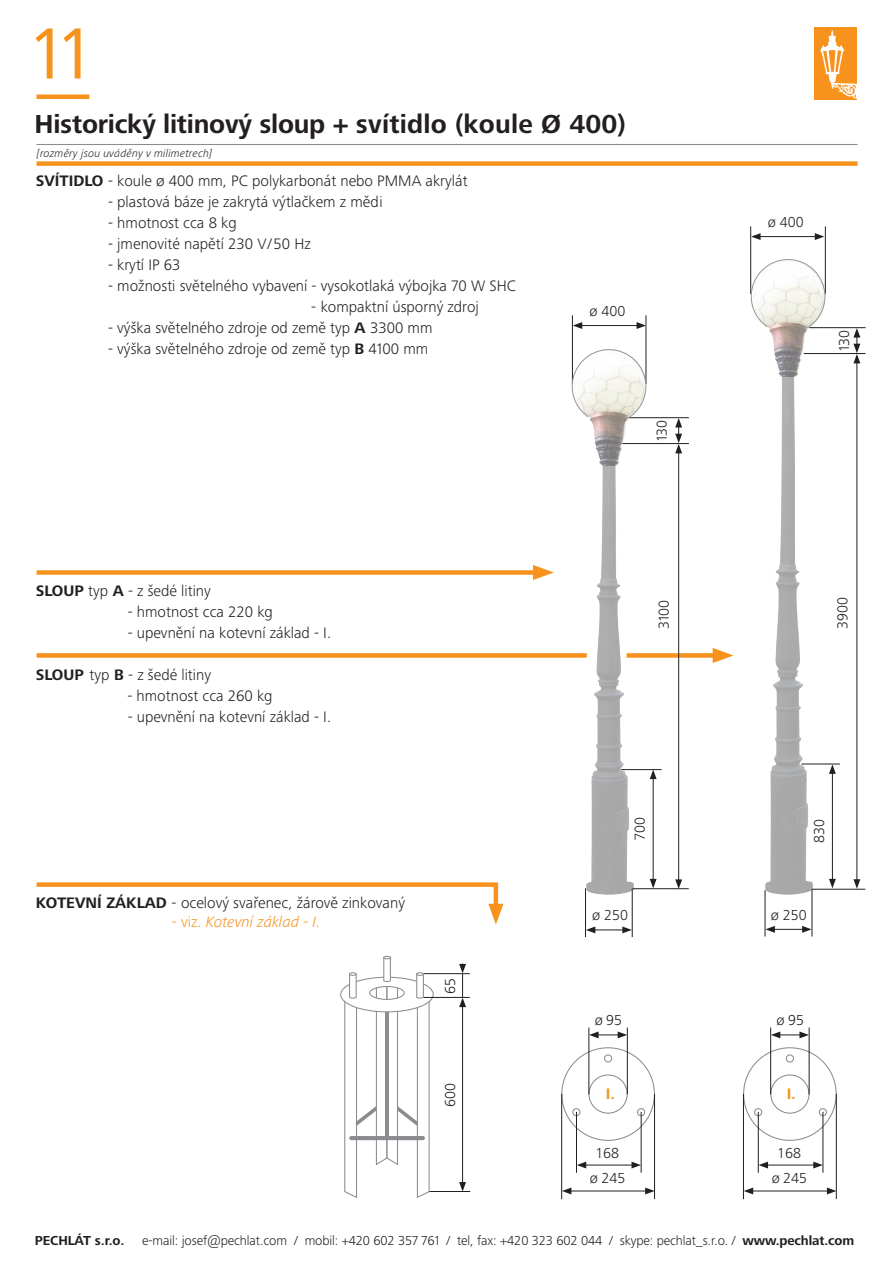
<style>
.page{position:relative;width:893px;height:1263px;background:#fff}
.page>*{position:absolute;margin:0;border:0;box-sizing:border-box;transform-origin:0 0}
.t1{font:75px "Frutiger Next Pro";color:#f7931d}
.t2{font:700 27px "Frutiger Next Pro";letter-spacing:-.01em;color:#231f20}
.t3{font:300 15.75px "Frutiger Next Pro";color:#231f20}
.t4{font:italic 300 15.75px "Frutiger Next Pro";color:#f7931d}
.t5{font:700 15.75px "Frutiger Next Pro";color:#f7931d}
.t6{font:300 15px "Frutiger Next Pro";color:#231f20}
.t7{font:300 13.5px "Frutiger Next Pro";letter-spacing:-.01em;color:#231f20}
.t8{font:700 13.5px "Frutiger Next Pro";letter-spacing:-.01em;color:#231f20}
.t9{font:italic 300 11.25px "Frutiger Next Pro";letter-spacing:.01em;color:#231f20}
.s1{font-weight:700}
.s2{font-style:normal}
</style>
<div class="page">
<div style="left:815px;top:28px;width:42px;height:72px;background:#f7931d"></div>
<svg style="left:820px;top:30px;width:37px;height:69px"></svg>
<div style="left:36px;top:161px;width:821px;height:5px;background:#f7931d"></div>
<hr style="left:36px;top:144px;width:821px;height:1px;background:#8a8c8f">
<div style="left:36px;top:94px;width:53px;height:5px;background:#f7931d"></div>
<hr style="left:494px;top:883px;width:4px;height:29px;background:#f7931d">
<svg style="left:488px;top:904px;width:15px;height:20px"></svg>
<div style="left:37px;top:882px;width:461px;height:5px;background:#f7931d"></div>
<hr style="left:809px;top:327px;width:56px;height:1px;background:#231f20">
<hr style="left:804px;top:353px;width:61px;height:1px;background:#231f20">
<hr style="left:621px;top:443px;width:68px;height:1px;background:#231f20">
<div style="left:572px;top:1108px;width:8px;height:8px;border:1px solid #8a8c8f;border-radius:50%"></div>
<div style="left:604px;top:1054px;width:8px;height:8px;border:1px solid #8a8c8f;border-radius:50%"></div>
<div style="left:637px;top:1108px;width:8px;height:8px;border:1px solid #8a8c8f;border-radius:50%"></div>
<div style="left:588px;top:1074px;width:40px;height:40px;border:1px solid #8a8c8f;border-radius:50%"></div>
<hr style="left:569px;top:1190px;width:78px;height:1px;background:#231f20">
<svg style="left:562px;top:1187px;width:9px;height:7px"></svg>
<svg style="left:645px;top:1187px;width:9px;height:7px"></svg>
<hr style="left:584px;top:1165px;width:50px;height:1px;background:#231f20">
<svg style="left:577px;top:1161px;width:9px;height:7px"></svg>
<svg style="left:631px;top:1161px;width:10px;height:7px"></svg>
<svg style="left:589px;top:1031px;width:38px;height:7px"></svg>
<hr style="left:588px;top:1027px;width:1px;height:67px;background:#231f20">
<hr style="left:627px;top:1027px;width:1px;height:67px;background:#231f20">
<hr style="left:641px;top:1112px;width:1px;height:61px;background:#231f20">
<hr style="left:576px;top:1112px;width:1px;height:61px;background:#231f20">
<hr style="left:561px;top:1094px;width:1px;height:105px;background:#231f20">
<hr style="left:654px;top:1094px;width:1px;height:105px;background:#231f20">
<div style="left:754px;top:1108px;width:8px;height:8px;border:1px solid #8a8c8f;border-radius:50%"></div>
<div style="left:786px;top:1054px;width:8px;height:8px;border:1px solid #8a8c8f;border-radius:50%"></div>
<div style="left:819px;top:1108px;width:8px;height:8px;border:1px solid #8a8c8f;border-radius:50%"></div>
<div style="left:770px;top:1074px;width:39px;height:40px;border:1px solid #8a8c8f;border-radius:50%"></div>
<hr style="left:751px;top:1190px;width:78px;height:1px;background:#231f20">
<svg style="left:744px;top:1187px;width:9px;height:7px"></svg>
<svg style="left:827px;top:1187px;width:9px;height:7px"></svg>
<hr style="left:766px;top:1165px;width:50px;height:1px;background:#231f20">
<svg style="left:759px;top:1161px;width:9px;height:7px"></svg>
<svg style="left:813px;top:1161px;width:10px;height:7px"></svg>
<svg style="left:771px;top:1031px;width:38px;height:7px"></svg>
<hr style="left:770px;top:1027px;width:1px;height:67px;background:#231f20">
<hr style="left:809px;top:1027px;width:1px;height:67px;background:#231f20">
<hr style="left:823px;top:1112px;width:1px;height:61px;background:#231f20">
<hr style="left:758px;top:1112px;width:1px;height:61px;background:#231f20">
<hr style="left:743px;top:1094px;width:1px;height:105px;background:#231f20">
<hr style="left:836px;top:1094px;width:1px;height:105px;background:#231f20">
<hr style="left:429px;top:1191px;width:41px;height:1px;background:#231f20">
<hr style="left:462px;top:1005px;width:1px;height:179px;background:#231f20">
<svg style="left:459px;top:1182px;width:7px;height:9px"></svg>
<svg style="left:459px;top:963px;width:7px;height:44px"></svg>
<hr style="left:424px;top:973px;width:46px;height:1px;background:#231f20">
<svg style="left:340px;top:956px;width:94px;height:242px"></svg>
<hr style="left:424px;top:997px;width:46px;height:1px;background:#231f20">
<img style="left:769px;top:328px;width:55px;height:48px">
<hr style="left:758px;top:236px;width:59px;height:1px;background:#231f20">
<svg style="left:751px;top:233px;width:10px;height:7px"></svg>
<svg style="left:815px;top:233px;width:9px;height:7px"></svg>
<hr style="left:750px;top:226px;width:1px;height:68px;background:#231f20">
<hr style="left:825px;top:226px;width:1px;height:68px;background:#231f20">
<hr style="left:627px;top:417px;width:62px;height:1px;background:#231f20">
<img style="left:590px;top:418px;width:55px;height:47px">
<hr style="left:580px;top:325px;width:59px;height:1px;background:#231f20">
<svg style="left:573px;top:322px;width:9px;height:7px"></svg>
<svg style="left:636px;top:322px;width:10px;height:7px"></svg>
<hr style="left:572px;top:315px;width:1px;height:69px;background:#231f20">
<hr style="left:646px;top:315px;width:1px;height:69px;background:#231f20">
<div style="left:626px;top:653px;width:95px;height:5px;background:#f7931d"></div>
<svg style="left:713px;top:648px;width:20px;height:15px"></svg>
<div style="left:37px;top:653px;width:550px;height:5px;background:#f7931d"></div>
<div style="left:37px;top:570px;width:504px;height:5px;background:#f7931d"></div>
<svg style="left:533px;top:565px;width:21px;height:15px"></svg>
<img style="left:764px;top:376px;width:66px;height:519px">
<hr style="left:856px;top:361px;width:1px;height:521px;background:#231f20">
<svg style="left:853px;top:328px;width:7px;height:35px"></svg>
<svg style="left:853px;top:879px;width:7px;height:10px"></svg>
<hr style="left:832px;top:771px;width:1px;height:110px;background:#231f20">
<svg style="left:829px;top:765px;width:7px;height:9px"></svg>
<svg style="left:829px;top:879px;width:7px;height:9px"></svg>
<hr style="left:801px;top:764px;width:39px;height:1px;background:#231f20">
<hr style="left:812px;top:889px;width:53px;height:1px;background:#231f20">
<hr style="left:772px;top:929px;width:32px;height:1px;background:#231f20">
<svg style="left:766px;top:926px;width:9px;height:7px"></svg>
<svg style="left:802px;top:926px;width:10px;height:7px"></svg>
<hr style="left:765px;top:890px;width:1px;height:46px;background:#231f20">
<hr style="left:812px;top:889px;width:1px;height:47px;background:#231f20">
<hr style="left:678px;top:451px;width:1px;height:431px;background:#231f20">
<svg style="left:675px;top:418px;width:7px;height:35px"></svg>
<svg style="left:675px;top:879px;width:7px;height:9px"></svg>
<hr style="left:653px;top:777px;width:1px;height:104px;background:#231f20">
<svg style="left:650px;top:770px;width:7px;height:9px"></svg>
<svg style="left:650px;top:879px;width:7px;height:9px"></svg>
<hr style="left:621px;top:769px;width:40px;height:1px;background:#231f20">
<hr style="left:633px;top:888px;width:56px;height:1px;background:#231f20">
<hr style="left:593px;top:929px;width:32px;height:1px;background:#231f20">
<svg style="left:586px;top:926px;width:9px;height:7px"></svg>
<svg style="left:622px;top:926px;width:10px;height:7px"></svg>
<hr style="left:585px;top:888px;width:1px;height:49px;background:#231f20">
<hr style="left:632px;top:888px;width:1px;height:49px;background:#231f20">
<img style="left:562px;top:465px;width:88px;height:429px">
<svg style="left:572px;top:349px;width:74px;height:69px"></svg>
<svg style="left:751px;top:259px;width:74px;height:69px"></svg>
<p class="t1" style="left:33px;top:11px;width:58px">11</p>
<p class="t2" style="left:35px;top:109px;width:593px">Historický litinový sloup + svítidlo (koule Ø 400)</p>
<p class="t9" style="left:37px;top:147px;width:177px">[rozměry jsou uváděny v milimetrech]</p>
<p class="t3" style="left:36px;top:172px;width:433px"><span class="s1">SVÍTIDLO</span> - koule ø 400 mm, PC polykarbonát nebo PMMA akrylát</p>
<p class="t3" style="left:108px;top:193px;width:276px">- plastová báze je zakrytá výtlačkem z mědi</p>
<p class="t3" style="left:108px;top:214px;width:130px">- hmotnost cca 8 kg</p>
<p class="t3" style="left:108px;top:235px;width:204px">- jmenovité napětí 230 V/50 Hz</p>
<p class="t3" style="left:108px;top:256px;width:74px">- krytí IP 63</p>
<p class="t3" style="left:108px;top:277px;width:409px">- možnosti světelného vybavení - vysokotlaká výbojka 70 W SHC</p>
<p class="t3" style="left:311px;top:298px;width:169px">- kompaktní úsporný zdroj</p>
<p class="t3" style="left:108px;top:319px;width:326px">- výška světelného zdroje od země typ <span class="s1">A</span> 3300 mm</p>
<p class="t3" style="left:108px;top:340px;width:322px">- výška světelného zdroje od země typ <span class="s1">B</span> 4100 mm</p>
<p class="t3" style="left:36px;top:582px;width:177px"><span class="s1">SLOUP</span> typ <span class="s1">A</span> - z šedé litiny</p>
<p class="t3" style="left:128px;top:603px;width:147px">- hmotnost cca 220 kg</p>
<p class="t3" style="left:128px;top:624px;width:205px">- upevnění na kotevní základ - I.</p>
<p class="t3" style="left:36px;top:666px;width:177px"><span class="s1">SLOUP</span> typ <span class="s1">B</span> - z šedé litiny</p>
<p class="t3" style="left:127px;top:687px;width:147px">- hmotnost cca 260 kg</p>
<p class="t3" style="left:128px;top:708px;width:205px">- upevnění na kotevní základ - I.</p>
<p class="t3" style="left:36px;top:893px;width:371px"><span class="s1">KOTEVNÍ ZÁKLAD</span> - ocelový svařenec, žárově zinkovaný</p>
<p class="t4" style="left:172px;top:912px;width:150px"><span class="s2">- viz.</span> Kotevní základ - I.</p>
<p class="t6" style="left:442px;top:994px;width:17px;rotate:-90deg">65</p>
<p class="t6" style="left:442px;top:1106px;width:25px;rotate:-90deg">600</p>
<p class="t6" style="left:589px;top:302px;width:37px">ø 400</p>
<p class="t6" style="left:653px;top:441px;width:23px;rotate:-90deg">130</p>
<p class="t6" style="left:655px;top:629px;width:31px;rotate:-90deg">3100</p>
<p class="t6" style="left:768px;top:213px;width:37px">ø 400</p>
<p class="t6" style="left:836px;top:351px;width:23px;rotate:-90deg">130</p>
<p class="t6" style="left:834px;top:629px;width:33px;rotate:-90deg">3900</p>
<p class="t6" style="left:631px;top:840px;width:24px;rotate:-90deg">700</p>
<p class="t6" style="left:592px;top:907px;width:37px">ø 250</p>
<p class="t6" style="left:811px;top:843px;width:25px;rotate:-90deg">830</p>
<p class="t6" style="left:771px;top:906px;width:37px">ø 250</p>
<p class="t6" style="left:595px;top:1012px;width:29px">ø 95</p>
<p class="t6" style="left:777px;top:1012px;width:29px">ø 95</p>
<p class="t5" style="left:606px;top:1085px;width:11px">I.</p>
<p class="t5" style="left:787px;top:1085px;width:11px">I.</p>
<p class="t6" style="left:595px;top:1144px;width:25px">168</p>
<p class="t6" style="left:590px;top:1170px;width:37px">ø 245</p>
<p class="t6" style="left:777px;top:1144px;width:25px">168</p>
<p class="t6" style="left:772px;top:1170px;width:37px">ø 245</p>
<p class="t8" style="left:35px;top:1232px;width:91px">PECHLÁT s.r.o.</p>
<p class="t7" style="left:142px;top:1232px;width:714px">e-mail: josef@pechlat.com / mobil: +420 602 357 761 / tel, fax: +420 323 602 044 / skype: pechlat_s.r.o. / <span class="s1">www.pechlat.com</span></p>
</div>
